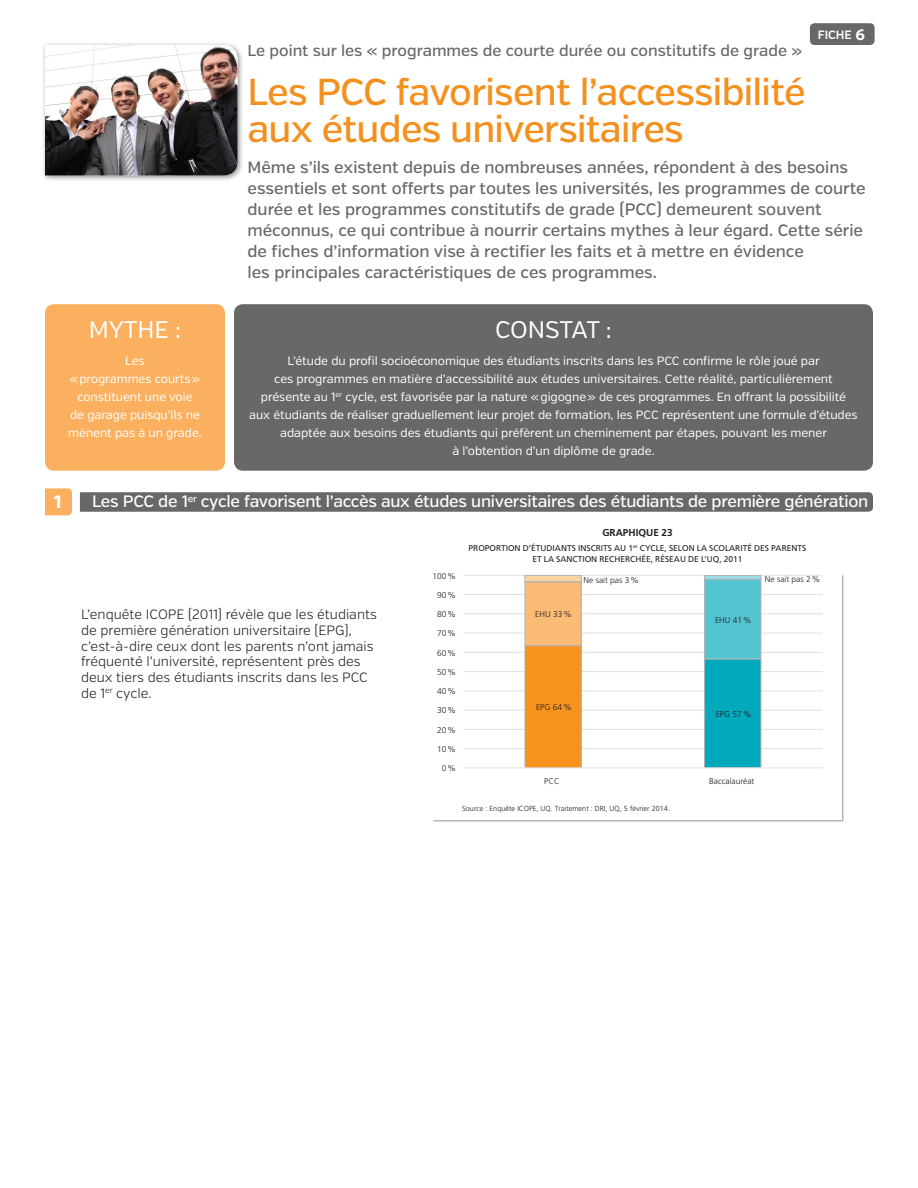
<style>
.page{position:relative;width:918px;height:1188px;background:#fff}
.page>*{position:absolute;margin:0;border:0;box-sizing:border-box;transform-origin:0 0}
.t1{font:500 37.5px/37.5px "Verb";letter-spacing:-.02em;color:#f4901d}
.t2{font:24px "Verb";letter-spacing:-.005em;color:#fff}
.t3{font:800 18px "Verb";color:#fff}
.t4{font:500 16.5px/21px "Verb";color:#696869}
.t5{font:500 16.5px "Verb";letter-spacing:-.015em;color:#fff}
.t6{font:500 15.75px "Verb";color:#696869}
.t7{font:300 13.5px/15.8px "Verb";color:#231f20}
.t8{font:12px/18px "Verb";letter-spacing:-.005em;color:#fff;text-align:center}
.t9{font:600 12px "Verb";color:#fff}
.t10{font:700 10.05px "Frutiger LT Std";color:#231f20}
.t11{font:8.4px/10.5px "Frutiger LT Std";color:#231f20;text-align:center}
.t12{font:300 8.4px "Frutiger LT Std";color:#231f20}
.t13{font:300 7.35px "Frutiger LT Std";color:#231f20}
.s1{font-weight:700;font-size:15px}
</style>
<div class="page">
<div style="left:45px;top:304px;width:180px;height:167px;background:#fab05f;border-radius:9px"></div>
<div style="left:234px;top:304px;width:639px;height:167px;background:#696869;border-radius:9px"></div>
<div style="left:810px;top:23px;width:65px;height:22px;background:#696869;border-radius:4px"></div>
<svg style="left:80px;top:492px;width:793px;height:20px;background:#6c6b6c"></svg>
<svg style="left:45px;top:488px;width:27px;height:27px"></svg>
<hr style="left:843px;top:575px;width:1px;height:246px;background:#939598">
<hr style="left:433px;top:821px;width:410px;height:1px;background:#939598">
<hr style="left:463px;top:748px;width:360px;height:1px;background:#e0e1e0">
<hr style="left:463px;top:729px;width:360px;height:1px;background:#e0e1e0">
<hr style="left:463px;top:710px;width:360px;height:1px;background:#e0e1e0">
<hr style="left:463px;top:690px;width:360px;height:1px;background:#e0e1e0">
<hr style="left:463px;top:671px;width:360px;height:1px;background:#e0e1e0">
<hr style="left:463px;top:652px;width:360px;height:1px;background:#e0e1e0">
<hr style="left:463px;top:633px;width:360px;height:1px;background:#e0e1e0">
<hr style="left:463px;top:613px;width:360px;height:1px;background:#e0e1e0">
<hr style="left:463px;top:594px;width:360px;height:1px;background:#e0e1e0">
<hr style="left:463px;top:575px;width:360px;height:1px;background:#e0e1e0">
<svg style="left:524px;top:575px;width:238px;height:192px"></svg>
<hr style="left:463px;top:767px;width:360px;height:1px;background:#e0e1e0">
<div style="left:41px;top:42px;width:203px;height:140px;background:#696869;opacity:.7"></div>
<img style="left:45px;top:45px;width:193px;height:131px">
<h3 class="t6" style="left:248px;top:41px;width:556px">Le point sur les « programmes de courte durée ou constitutifs de grade »</h3>
<h1 class="t1" style="left:248px;top:73px;width:560px">Les PCC favorisent l’accessibilité aux études universitaires</h1>
<p class="t9" style="left:818px;top:28px;width:49px">FICHE <span class="s1">6</span></p>
<p class="t4" style="left:248px;top:157px;width:620px">Même s’ils existent depuis de nombreuses années, répondent à des besoins essentiels et sont offerts par toutes les universités, les programmes de courte durée et les programmes constitutifs de grade (PCC) demeurent souvent méconnus, ce qui contribue à nourrir certains mythes à leur égard. Cette série de fiches d’information vise à rectifier les faits et à mettre en évidence<br>les principales caractéristiques de ces programmes.</p>
<h2 class="t2" style="left:89px;top:316px;width:94px">MYTHE :</h2>
<p class="t8" style="left:68px;top:352px;width:135px">Les<br>«programmes courts» constituent une voie<br>de garage puisqu’ils ne mènent pas à un grade.</p>
<h2 class="t2" style="left:495px;top:316px;width:118px">CONSTAT :</h2>
<p class="t8" style="left:249px;top:352px;width:610px">L’étude du profil socioéconomique des étudiants inscrits dans les PCC confirme le rôle joué par<br>ces programmes en matière d’accessibilité aux études universitaires. Cette réalité, particulièrement présente au 1<sup>er</sup> cycle, est favorisée par la nature «gigogne» de ces programmes. En offrant la possibilité aux étudiants de réaliser graduellement leur projet de formation, les PCC représentent une formule d’études adaptée aux besoins des étudiants qui préfèrent un cheminement par étapes, pouvant les mener<br>à l’obtention d’un diplôme de grade.</p>
<h3 class="t3" style="left:54px;top:491px;width:9px">1</h3>
<h3 class="t5" style="left:92px;top:491px;width:778px">Les PCC de 1<sup>er</sup> cycle favorisent l’accès aux études universitaires des étudiants de première génération</h3>
<p class="t7" style="left:81px;top:607px;width:297px">L’enquête ICOPE (2011) révèle que les étudiants de première génération universitaire (EPG), c’est-à-dire ceux dont les parents n’ont jamais fréquenté l’université, représentent près des deux tiers des étudiants inscrits dans les PCC de 1<sup>er</sup> cycle.</p>
<p class="t12" style="left:432px;top:571px;width:25px">100%</p>
<p class="t12" style="left:437px;top:590px;width:20px">90%</p>
<p class="t12" style="left:437px;top:610px;width:20px">80%</p>
<p class="t12" style="left:437px;top:629px;width:20px">70%</p>
<p class="t12" style="left:437px;top:648px;width:20px">60%</p>
<p class="t12" style="left:437px;top:667px;width:20px">50%</p>
<p class="t12" style="left:437px;top:687px;width:20px">40%</p>
<p class="t12" style="left:437px;top:706px;width:20px">30%</p>
<p class="t12" style="left:437px;top:725px;width:20px">20%</p>
<p class="t12" style="left:437px;top:744px;width:20px">10%</p>
<p class="t12" style="left:442px;top:764px;width:16px">0%</p>
<p class="t10" style="left:602px;top:526px;width:72px">GRAPHIQUE 23</p>
<p class="t11" style="left:469px;top:543px;width:339px">PROPORTION D’ÉTUDIANTS INSCRITS AU 1<sup>er</sup> CYCLE, SELON LA SCOLARITÉ DES PARENTS<br>ET LA SANCTION RECHERCHÉE, RÉSEAU de l’UQ, 2011</p>
<p class="t12" style="left:535px;top:609px;width:38px">EHU 33%</p>
<p class="t12" style="left:584px;top:575px;width:57px">Ne sait pas 3%</p>
<p class="t12" style="left:765px;top:575px;width:57px">Ne sait pas 2%</p>
<p class="t12" style="left:715px;top:615px;width:38px">EHU 41%</p>
<p class="t12" style="left:536px;top:702px;width:37px">EPG 64%</p>
<p class="t12" style="left:716px;top:709px;width:37px">EPG 57%</p>
<p class="t12" style="left:544px;top:777px;width:17px">PCC</p>
<p class="t12" style="left:709px;top:777px;width:47px">Baccalauréat</p>
<p class="t13" style="left:462px;top:804px;width:209px">Source : Enquête ICOPE, UQ. Traitement : DRI, UQ, 5 février 2014.</p>
</div>
